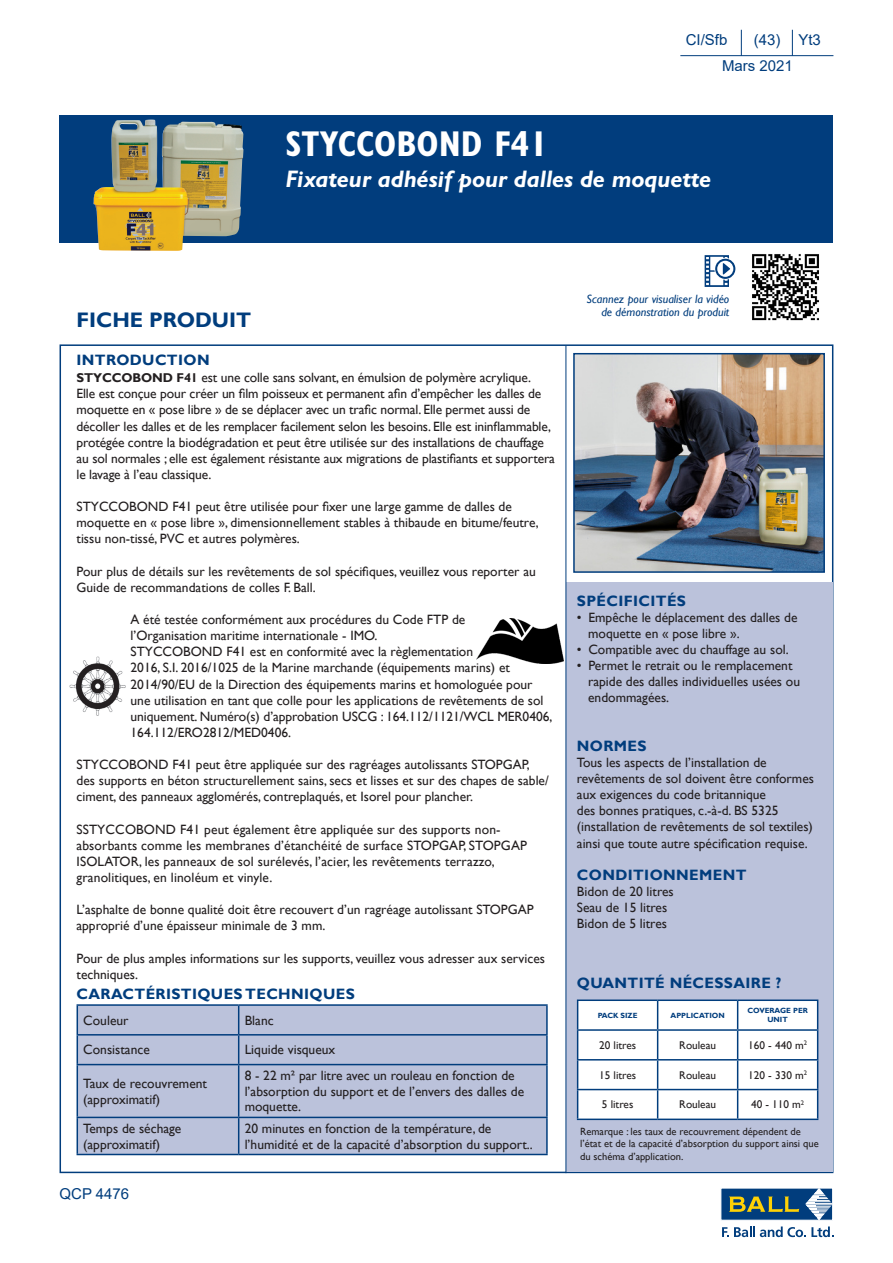
<style>
.page{position:relative;width:893px;height:1263px;background:#fff}
.page>*{position:absolute;margin:0;border:0;box-sizing:border-box;transform-origin:0 0}
.t1{font:700 condensed 36px "Gill Sans MT Std";color:#fff}
.t2{font:italic 700 24px "Gill Sans MT Std";color:#fff}
.t3{font:700 21px "Gill Sans";color:#013d7d}
.t4{font:700 15px "Gill Sans";letter-spacing:.025em;color:#013d7d}
.t5{font:15px "Arial";color:#013d7d}
.t6{font:13.5px/16.2px "Gill Sans";color:#231f20}
.t7{font:italic 12px/13.5px "Gill Sans";color:#013d7d;text-align:right}
.t8{font:11.25px "Gill Sans";color:#231f20}
.t9{font:10.5px/12.6px "Gill Sans";color:#231f20}
.t10{font:700 7.5px/9px "Gill Sans";color:#013d7d;text-align:center}
.s1{font-weight:700;font-size:12.75px}
</style>
<div class="page">
<img style="left:576px;top:356px;width:246px;height:214px">
<div style="left:566px;top:582px;width:267px;height:590px;background:#bbc2db"></div>
<hr style="left:680px;top:55px;width:153px;height:1px;background:#013d7d">
<svg style="left:741px;top:30px;width:1px;height:26px"></svg>
<svg style="left:792px;top:30px;width:1px;height:25px"></svg>
<div style="left:60px;top:115px;width:773px;height:127px;background:#013d7d"></div>
<hr style="left:566px;top:346px;width:1px;height:827px;background:#013d7d">
<div style="left:573px;top:353px;width:252px;height:220px;border:2px solid #013d7d"></div>
<hr style="left:577px;top:999px;width:81px;height:2px;background:#013d7d">
<hr style="left:658px;top:999px;width:80px;height:2px;background:#013d7d">
<hr style="left:738px;top:999px;width:80px;height:2px;background:#013d7d">
<svg style="left:577px;top:1000px;width:241px;height:118px"></svg>
<hr style="left:577px;top:1118px;width:81px;height:2px;background:#013d7d">
<hr style="left:658px;top:1118px;width:80px;height:2px;background:#013d7d">
<hr style="left:738px;top:1118px;width:80px;height:2px;background:#013d7d">
<div style="left:78px;top:1006px;width:468px;height:148px;background:#bbc2db"></div>
<hr style="left:77px;top:1004px;width:162px;height:2px;background:#013d7d">
<hr style="left:239px;top:1004px;width:309px;height:2px;background:#013d7d">
<hr style="left:546px;top:1006px;width:2px;height:28px;background:#013d7d">
<hr style="left:77px;top:1034px;width:162px;height:1px;background:#013d7d">
<svg style="left:77px;top:1006px;width:1px;height:58px"></svg>
<hr style="left:239px;top:1034px;width:309px;height:1px;background:#013d7d">
<svg style="left:238px;top:1006px;width:1px;height:58px"></svg>
<hr style="left:546px;top:1035px;width:2px;height:29px;background:#013d7d">
<hr style="left:77px;top:1064px;width:162px;height:1px;background:#013d7d">
<hr style="left:77px;top:1065px;width:1px;height:52px;background:#013d7d">
<hr style="left:239px;top:1064px;width:309px;height:1px;background:#013d7d">
<hr style="left:238px;top:1065px;width:1px;height:52px;background:#013d7d">
<hr style="left:546px;top:1065px;width:2px;height:52px;background:#013d7d">
<hr style="left:77px;top:1117px;width:162px;height:1px;background:#013d7d">
<hr style="left:77px;top:1118px;width:1px;height:36px;background:#013d7d">
<hr style="left:239px;top:1117px;width:309px;height:1px;background:#013d7d">
<hr style="left:238px;top:1118px;width:1px;height:36px;background:#013d7d">
<hr style="left:546px;top:1118px;width:2px;height:36px;background:#013d7d">
<hr style="left:77px;top:1154px;width:162px;height:1px;background:#013d7d">
<hr style="left:239px;top:1154px;width:309px;height:1px;background:#013d7d">
<svg style="left:722px;top:1226px;width:111px;height:11px"></svg>
<div style="left:721px;top:1188px;width:112px;height:32px;background:#013d7d"></div>
<svg style="left:729px;top:1196px;width:70px;height:16px"></svg>
<svg style="left:805px;top:1188px;width:28px;height:32px"></svg>
<img style="left:70px;top:656px;width:56px;height:59px">
<svg style="left:705px;top:255px;width:30px;height:32px"></svg>
<img style="left:752px;top:254px;width:67px;height:67px">
<img style="left:94px;top:120px;width:149px;height:131px">
<img style="left:476px;top:618px;width:88px;height:46px">
<p class="t5" style="left:686px;top:30px;width:43px">CI/Sfb</p>
<p class="t5" style="left:754px;top:30px;width:28px">(43)</p>
<p class="t5" style="left:798px;top:30px;width:24px">Yt3</p>
<p class="t5" style="left:722px;top:56px;width:72px">Mars 2021</p>
<p class="t1" style="left:285px;top:123px;width:264px">STYCCOBOND F41</p>
<p class="t2" style="left:285px;top:164px;width:427px">Fixateur adhésif pour dalles de moquette</p>
<p class="t3" style="left:77px;top:307px;width:176px">FICHE PRODUIT</p>
<p class="t4" style="left:77px;top:351px;width:135px">INTRODUCTION</p>
<p class="t6" style="left:77px;top:370px;width:480px"><span class="s1">STYCCOBOND F41</span> est une colle sans solvant, en émulsion de polymère acrylique.<br>Elle est conçue pour créer un film poisseux et permanent afin d’empêcher les dalles de moquette en « pose libre » de se déplacer avec un trafic normal. Elle permet aussi de décoller les dalles et de les remplacer facilement selon les besoins. Elle est ininflammable, protégée contre la biodégradation et peut être utilisée sur des installations de chauffage au sol normales ; elle est également résistante aux migrations de plastifiants et supportera le lavage à l’eau classique.</p>
<p class="t6" style="left:77px;top:499px;width:464px">STYCCOBOND F41 peut être utilisée pour fixer une large gamme de dalles de moquette en « pose libre », dimensionnellement stables à thibaude en bitume/feutre, tissu non-tissé, PVC et autres polymères.</p>
<p class="t6" style="left:77px;top:563px;width:461px">Pour plus de détails sur les revêtements de sol spécifiques, veuillez vous reporter au<br>Guide de recommandations de colles F. Ball.</p>
<p class="t6" style="left:131px;top:612px;width:336px">A été testée conformément aux procédures du Code FTP de</p>
<p class="t6" style="left:131px;top:628px;width:344px">l’Organisation maritime internationale - IMO.<br>STYCCOBOND F41 est en conformité avec la règlementation</p>
<p class="t6" style="left:131px;top:660px;width:423px">2016, S.I. 2016/1025 de la Marine marchande (équipements marins) et 2014/90/EU de la Direction des équipements marins et homologuée pour une utilisation en tant que colle pour les applications de revêtements de sol uniquement. Numéro(s) d’approbation USCG : 164.112/1121/WCL MER0406, 164.112/ERO2812/MED0406.</p>
<p class="t6" style="left:77px;top:757px;width:474px">STYCCOBOND F41 peut être appliquée sur des ragréages autolissants STOPGAP, des supports en béton structurellement sains, secs et lisses et sur des chapes de sable/ ciment, des panneaux agglomérés, contreplaqués, et Isorel pour plancher.</p>
<p class="t6" style="left:77px;top:821px;width:452px">SSTYCCOBOND F41 peut également être appliquée sur des supports non&shy;absorbants comme les membranes d’étanchéité de surface STOPGAP, STOPGAP ISOLATOR, les panneaux de sol surélevés, l’acier, les revêtements terrazzo, granolitiques, en linoléum et vinyle.</p>
<p class="t6" style="left:77px;top:902px;width:459px">L’asphalte de bonne qualité doit être recouvert d’un ragréage autolissant STOPGAP approprié d’une épaisseur minimale de 3 mm.</p>
<p class="t6" style="left:77px;top:950px;width:470px">Pour de plus amples informations sur les supports, veuillez vous adresser aux services techniques.</p>
<p class="t4" style="left:77px;top:985px;width:280px">CARACTÉRISTIQUES TECHNIQUES</p>
<p class="t6" style="left:83px;top:1012px;width:47px">Couleur</p>
<p class="t6" style="left:245px;top:1012px;width:30px">Blanc</p>
<p class="t6" style="left:83px;top:1042px;width:68px">Consistance</p>
<p class="t6" style="left:245px;top:1042px;width:92px">Liquide visqueux</p>
<p class="t6" style="left:83px;top:1075px;width:125px;line-height:15.8px">Taux de recouvrement (approximatif)</p>
<p class="t6" style="left:245px;top:1068px;width:281px;line-height:15.8px">8 - 22 m² par litre avec un rouleau en fonction de l’absorption du support et de l’envers des dalles de moquette.</p>
<p class="t6" style="left:83px;top:1120px;width:100px;line-height:15.8px">Temps de séchage (approximatif)</p>
<p class="t6" style="left:245px;top:1120px;width:290px;line-height:15.8px">20 minutes en fonction de la température, de l’humidité et de la capacité d’absorption du support..</p>
<p class="t5" style="left:60px;top:1183px;width:71px">QCP 4476</p>
<p class="t7" style="left:587px;top:292px;width:144px">Scannez pour visualiser la vidéo de démonstration du produit</p>
<p class="t4" style="left:577px;top:592px;width:111px">SPÉCIFICITÉS</p>
<p class="t6" style="left:588px;top:609px;width:211px;text-indent:-11px">• Empêche le déplacement des dalles de moquette en « pose libre ».</p>
<p class="t6" style="left:577px;top:642px;width:213px">• Compatible avec du chauffage au sol.</p>
<p class="t6" style="left:588px;top:658px;width:213px;text-indent:-11px">• Permet le retrait ou le remplacement rapide des dalles individuelles usées ou endommagées.</p>
<p class="t4" style="left:577px;top:737px;width:71px">NORMES</p>
<p class="t6" style="left:577px;top:754px;width:239px">Tous les aspects de l’installation de revêtements de sol doivent être conformes aux exigences du code britannique<br>des bonnes pratiques, c.-à-d. BS 5325 (installation de revêtements de sol textiles) ainsi que toute autre spécification requise.</p>
<p class="t4" style="left:577px;top:866px;width:171px">CONDITIONNEMENT</p>
<p class="t6" style="left:577px;top:883px;width:98px">Bidon de 20 litres</p>
<p class="t6" style="left:577px;top:900px;width:92px">Seau de 15 litres</p>
<p class="t6" style="left:577px;top:916px;width:92px">Bidon de 5 litres</p>
<p class="t4" style="left:577px;top:973px;width:206px">QUANTITÉ NÉCESSAIRE ?</p>
<p class="t10" style="left:598px;top:1011px;width:41px">PACK SIZE</p>
<p class="t10" style="left:670px;top:1011px;width:56px">APPLICATION</p>
<p class="t10" style="left:747px;top:1006px;width:62px">COVERAGE PER<br>UNIT</p>
<p class="t8" style="left:599px;top:1038px;width:39px">20 litres</p>
<p class="t8" style="left:679px;top:1038px;width:38px">Rouleau</p>
<p class="t8" style="left:748px;top:1038px;width:60px">160 - 440 m<sup>2</sup></p>
<p class="t8" style="left:599px;top:1068px;width:39px">15 litres</p>
<p class="t8" style="left:679px;top:1068px;width:38px">Rouleau</p>
<p class="t8" style="left:748px;top:1068px;width:60px">120 - 330 m<sup>2</sup></p>
<p class="t8" style="left:602px;top:1098px;width:33px">5 litres</p>
<p class="t8" style="left:679px;top:1098px;width:38px">Rouleau</p>
<p class="t8" style="left:751px;top:1098px;width:55px">40 - 110 m<sup>2</sup></p>
<p class="t9" style="left:580px;top:1125px;width:240px">Remarque : les taux de recouvrement dépendent de l’état et de la capacité d’absorption du support ainsi que du schéma d’application.</p>
</div>
